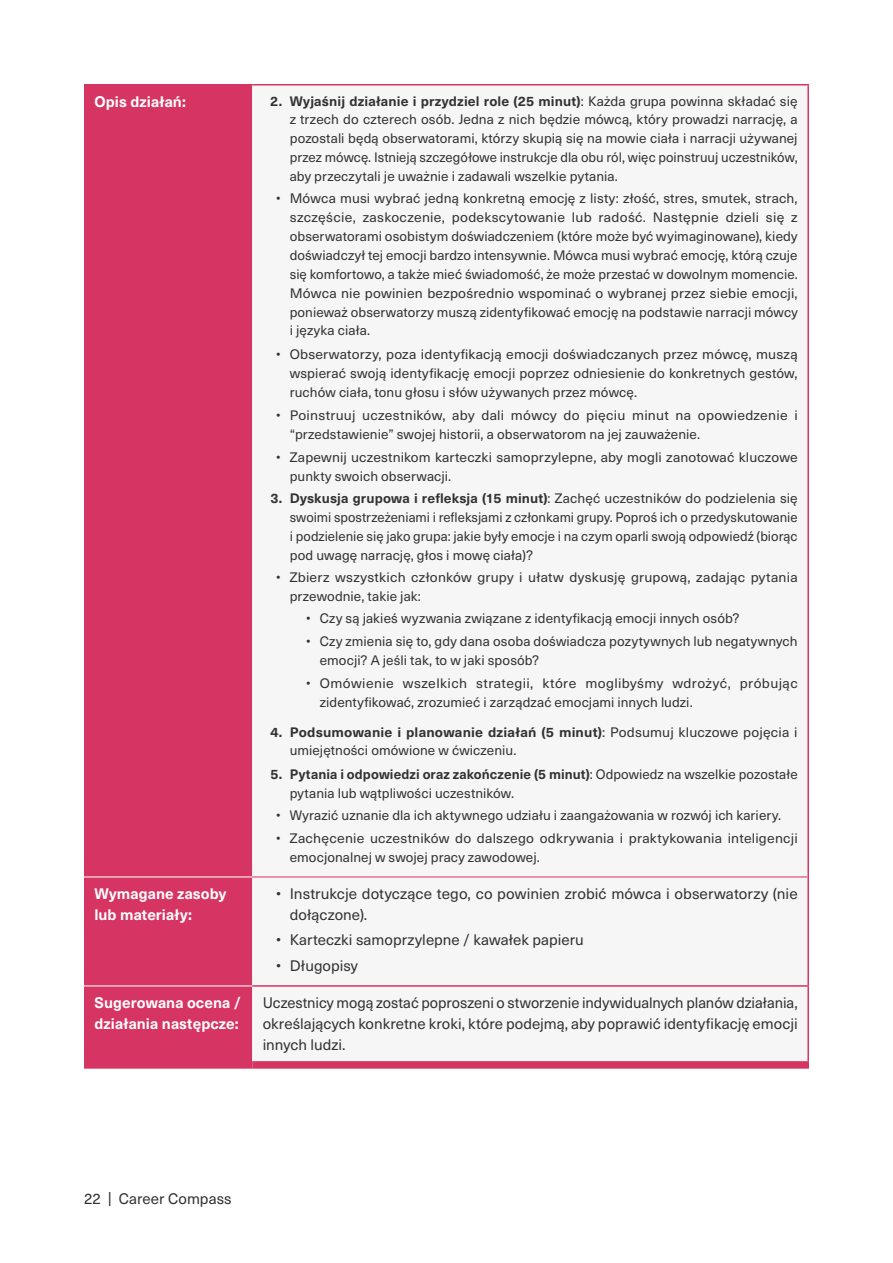
<style>
.page{position:relative;width:893px;height:1263px;background:#fff}
.page>*{position:absolute;margin:0;border:0;box-sizing:border-box;transform-origin:0 0}
.t1{font:15px/21px "Neue Haas Unica W1 G";letter-spacing:.005em;color:#323232}
.t2{font:700 15px/21px "Neue Haas Unica W1 G";letter-spacing:.005em;color:#fff}
.t3{font:13.5px/18.9px "Neue Haas Unica W1 G";letter-spacing:.01em;color:#323232}
.s1{font-weight:700}
</style>
<div class="page">
<div style="left:84px;top:86px;width:168px;height:975px;background:#d63563"></div>
<hr style="left:807px;top:877px;width:2px;height:108px;background:#d63563">
<hr style="left:807px;top:987px;width:2px;height:74px;background:#d63563">
<hr style="left:252px;top:985px;width:557px;height:2px;background:#d63563">
<hr style="left:84px;top:985px;width:168px;height:2px;background:#f3c2d0">
<hr style="left:84px;top:84px;width:168px;height:2px;background:#d63563">
<hr style="left:84px;top:876px;width:168px;height:2px;background:#f3c2d0">
<hr style="left:252px;top:84px;width:557px;height:2px;background:#d63563">
<hr style="left:807px;top:86px;width:2px;height:791px;background:#d63563">
<hr style="left:252px;top:876px;width:555px;height:2px;background:#e27192">
<div style="left:84px;top:1061px;width:168px;height:8px;background:#d63563"></div>
<div style="left:252px;top:1061px;width:557px;height:8px;background:#d63563"></div>
<p class="t2" style="left:95px;top:90px;width:93px">Opis działań:</p>
<p class="t3" style="left:290px;top:91px;width:509px;text-align:justify;text-indent:-19px"><span class="s1">2. Wyjaśnij działanie i przydziel role (25 minut)</span>: Każda grupa powinna składać się z trzech do czterech osób. Jedna z nich będzie mówcą, który prowadzi narrację, a pozostali będą obserwatorami, którzy skupią się na mowie ciała i narracji używanej przez mówcę. Istnieją szczegółowe instrukcje dla obu ról, więc poinstruuj uczestników, aby przeczytali je uważnie i zadawali wszelkie pytania.</p>
<p class="t3" style="left:290px;top:188px;width:509px;text-align:justify;text-indent:-14px">• Mówca musi wybrać jedną konkretną emocję z listy: złość, stres, smutek, strach, szczęście, zaskoczenie, podekscytowanie lub radość. Następnie dzieli się z obserwatorami osobistym doświadczeniem (które może być wyimaginowane), kiedy doświadczył tej emocji bardzo intensywnie. Mówca musi wybrać emocję, którą czuje się komfortowo, a także mieć świadomość, że może przestać w dowolnym momencie.<br>Mówca nie powinien bezpośrednio wspominać o wybranej przez siebie emocji, ponieważ obserwatorzy muszą zidentyfikować emocję na podstawie narracji mówcy i języka ciała.</p>
<p class="t3" style="left:290px;top:344px;width:510px;text-align:justify;text-indent:-14px">• Obserwatorzy, poza identyfikacją emocji doświadczanych przez mówcę, muszą wspierać swoją identyfikację emocji poprzez odniesienie do konkretnych gestów, ruchów ciała, tonu głosu i słów używanych przez mówcę.</p>
<p class="t3" style="left:290px;top:405px;width:510px;text-indent:-14px">• Poinstruuj uczestników, aby dali mówcy do pięciu minut na opowiedzenie i “przedstawienie” swojej historii, a obserwatorom na jej zauważenie.</p>
<p class="t3" style="left:290px;top:447px;width:510px;text-indent:-14px">• Zapewnij uczestnikom karteczki samoprzylepne, aby mogli zanotować kluczowe punkty swoich obserwacji.</p>
<p class="t3" style="left:290px;top:488px;width:509px;text-align:justify;text-indent:-19px"><span class="s1">3. Dyskusja grupowa i refleksja (15 minut)</span>: Zachęć uczestników do podzielenia się swoimi spostrzeżeniami i refleksjami z członkami grupy. Poproś ich o przedyskutowanie i podzielenie się jako grupa: jakie były emocje i na czym oparli swoją odpowiedź (biorąc pod uwagę narrację, głos i mowę ciała)?</p>
<p class="t3" style="left:290px;top:567px;width:509px;text-indent:-14px">• Zbierz wszystkich członków grupy i ułatw dyskusję grupową, zadając pytania przewodnie, takie jak:</p>
<p class="t3" style="left:306px;top:607px;width:435px">• Czy są jakieś wyzwania związane z identyfikacją emocji innych osób?</p>
<p class="t3" style="left:320px;top:631px;width:479px;text-indent:-14px">• Czy zmienia się to, gdy dana osoba doświadcza pozytywnych lub negatywnych emocji? A jeśli tak, to w jaki sposób?</p>
<p class="t3" style="left:320px;top:673px;width:479px;text-indent:-14px">• Omówienie wszelkich strategii, które moglibyśmy wdrożyć, próbując zidentyfikować, zrozumieć i zarządzać emocjami innych ludzi.</p>
<p class="t3" style="left:290px;top:721px;width:509px;text-indent:-19px"><span class="s1">4. Podsumowanie i planowanie działań (5 minut)</span>: Podsumuj kluczowe pojęcia i umiejętności omówione w ćwiczeniu.</p>
<p class="t3" style="left:290px;top:764px;width:509px;text-indent:-19px"><span class="s1">5. Pytania i odpowiedzi oraz zakończenie (5 minut)</span>: Odpowiedz na wszelkie pozostałe pytania lub wątpliwości uczestników.</p>
<p class="t3" style="left:276px;top:805px;width:506px">• Wyrazić uznanie dla ich aktywnego udziału i zaangażowania w rozwój ich kariery.</p>
<p class="t3" style="left:290px;top:828px;width:509px;text-indent:-14px">• Zachęcenie uczestników do dalszego odkrywania i praktykowania inteligencji emocjonalnej w swojej pracy zawodowej.</p>
<p class="t2" style="left:95px;top:882px;width:133px">Wymagane zasoby lub materiały:</p>
<p class="t1" style="left:290px;top:882px;width:509px;text-indent:-14px">• Instrukcje dotyczące tego, co powinien zrobić mówca i obserwatorzy (nie dołączone).</p>
<p class="t1" style="left:276px;top:929px;width:309px">• Karteczki samoprzylepne / kawałek papieru</p>
<p class="t1" style="left:276px;top:954px;width:83px">• Długopisy</p>
<p class="t2" style="left:95px;top:991px;width:148px">Sugerowana ocena / działania następcze:</p>
<p class="t1" style="left:263px;top:991px;width:536px;text-align:justify">Uczestnicy mogą zostać poproszeni o stworzenie indywidualnych planów działania, określających konkretne kroki, które podejmą, aby poprawić identyfikację emocji innych ludzi.</p>
<p class="t1" style="left:84px;top:1187px;width:149px">22 | Career Compass</p>
</div>
